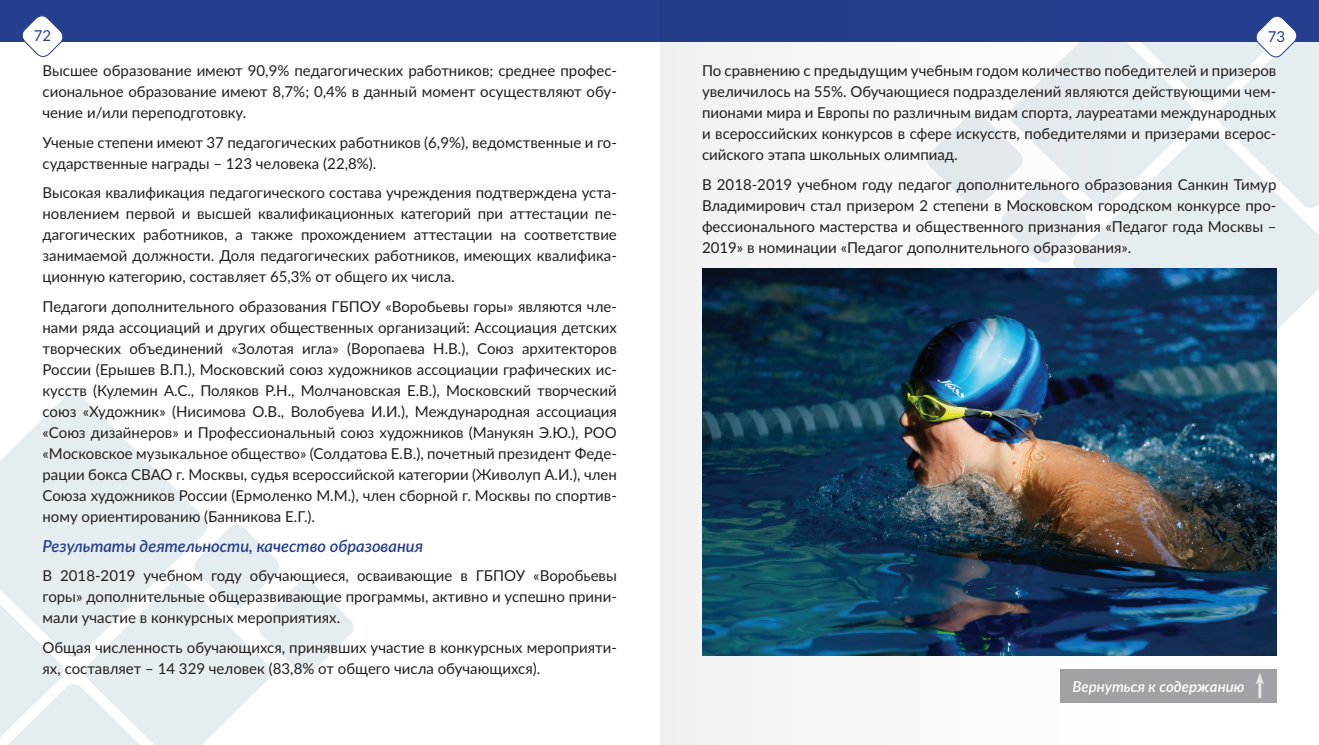
<style>
.page{position:relative;width:1319px;height:745px;background:#fff}
.page>*{position:absolute;margin:0;border:0;box-sizing:border-box;transform-origin:0 0}
.List_Paragraph{font:italic 600 16.5px "Lato";color:#253f8e}
.List_Paragraph-2{font:15px/21px "Lato";color:#231f20;text-align:justify}
.List_Paragraph-3{font:italic 600 15px "Lato";color:#fff}
.t1{font:15px "Lato";color:#253f8e}
</style>
<div class="page">
<svg style="left:1120px;top:263px;width:198px;height:131px"></svg>
<div style="left:659px;top:0;width:659px;height:42px;background:#253f8e"></div>
<svg style="left:1120px;top:16px;width:198px;height:247px"></svg>
<div style="left:0;top:0;width:659px;height:42px;background:#253f8e"></div>
<svg style="left:0;top:393px;width:207px;height:130px;fill:#e6edf1"></svg>
<svg style="left:0;top:523px;width:353px;height:221px"></svg>
<svg style="left:22px;top:16px;width:41px;height:41px"></svg>
<img style="left:1120px;top:268px;width:156px;height:387px">
<div style="left:1059px;top:668px;width:217px;height:34px;background:#a1a2a5"></div>
<hr style="left:1258px;top:681px;width:3px;height:16px;background:#fff">
<svg style="left:1256px;top:673px;width:7px;height:11px"></svg>
<img style="left:660px;top:42px;width:460px;height:702px">
<p class="t1" style="left:34px;top:25px;width:19px">72</p>
<p class="t1" style="left:1267px;top:25px;width:19px">73</p>
<p class="List_Paragraph-2" style="left:43px;top:59px;width:576px">Высшее образование имеют 90,9% педагогических работников; среднее профес&shy;сиональное образование имеют 8,7%; 0,4% в данный момент осуществляют обу&shy;чение и/или переподготовку.</p>
<p class="List_Paragraph-2" style="left:43px;top:131px;width:576px">Ученые степени имеют 37 педагогических работников (6,9%), ведомственные и го&shy;сударственные награды – 123 человека (22,8%).</p>
<p class="List_Paragraph-2" style="left:43px;top:181px;width:576px">Высокая квалификация педагогического состава учреждения подтверждена уста&shy;новлением первой и высшей квалификационных категорий при аттестации пе&shy;дагогических работников, а также прохождением аттестации на соответствие занимаемой должности. Доля педагогических работников, имеющих квалифика&shy;ционную категорию, составляет 65,3% от общего их числа.</p>
<p class="List_Paragraph-2" style="left:43px;top:295px;width:576px">Педагоги дополнительного образования ГБПОУ «Воробьевы горы» являются чле&shy;нами ряда ассоциаций и других общественных организаций: Ассоциация детских творческих объединений «Золотая игла» (Воропаева Н.В.), Союз архитекторов России (Ерышев В.П.), Московский союз художников ассоциации графических ис&shy;кусств (Кулемин А.С., Поляков Р.Н., Молчановская Е.В.), Московский творческий союз «Художник» (Нисимова О.В., Волобуева И.И.), Международная ассоциация «Союз дизайнеров» и Профессиональный союз художников (Манукян Э.Ю.), РОО «Московское музыкальное общество» (Солдатова Е.В.), почетный президент Феде&shy;рации бокса СВАО г. Москвы, судья всероссийской категории (Живолуп А.И.), член Союза художников России (Ермоленко М.М.), член сборной г. Москвы по спортив&shy;ному ориентированию (Банникова Е.Г.).</p>
<p class="List_Paragraph" style="left:43px;top:533px;width:382px">Результаты деятельности, качество образования</p>
<p class="List_Paragraph-2" style="left:43px;top:564px;width:576px">В 2018-2019 учебном году обучающиеся, осваивающие в ГБПОУ «Воробьевы горы» дополнительные общеразвивающие программы, активно и успешно прини&shy;мали участие в конкурсных мероприятиях.</p>
<p class="List_Paragraph-2" style="left:43px;top:635px;width:576px">Общая численность обучающихся, принявших участие в конкурсных мероприяти&shy;ях, составляет – 14 329 человек (83,8% от общего числа обучающихся).</p>
<p class="List_Paragraph-2" style="left:702px;top:59px;width:576px">По сравнению с предыдущим учебным годом количество победителей и призеров увеличилось на 55%. Обучающиеся подразделений являются действующими чем&shy;пионами мира и Европы по различным видам спорта, лауреатами международных и всероссийских конкурсов в сфере искусств, победителями и призерами всерос&shy;сийского этапа школьных олимпиад.</p>
<p class="List_Paragraph-2" style="left:702px;top:173px;width:576px">В 2018-2019 учебном году педагог дополнительного образования Санкин Тимур Владимирович стал призером 2 степени в Московском городском конкурсе про&shy;фессионального мастерства и общественного признания «Педагог года Москвы – 2019» в номинации «Педагог дополнительного образования».</p>
<p class="List_Paragraph-3" style="left:1072px;top:675px;width:173px">Вернуться к содержанию</p>
</div>
